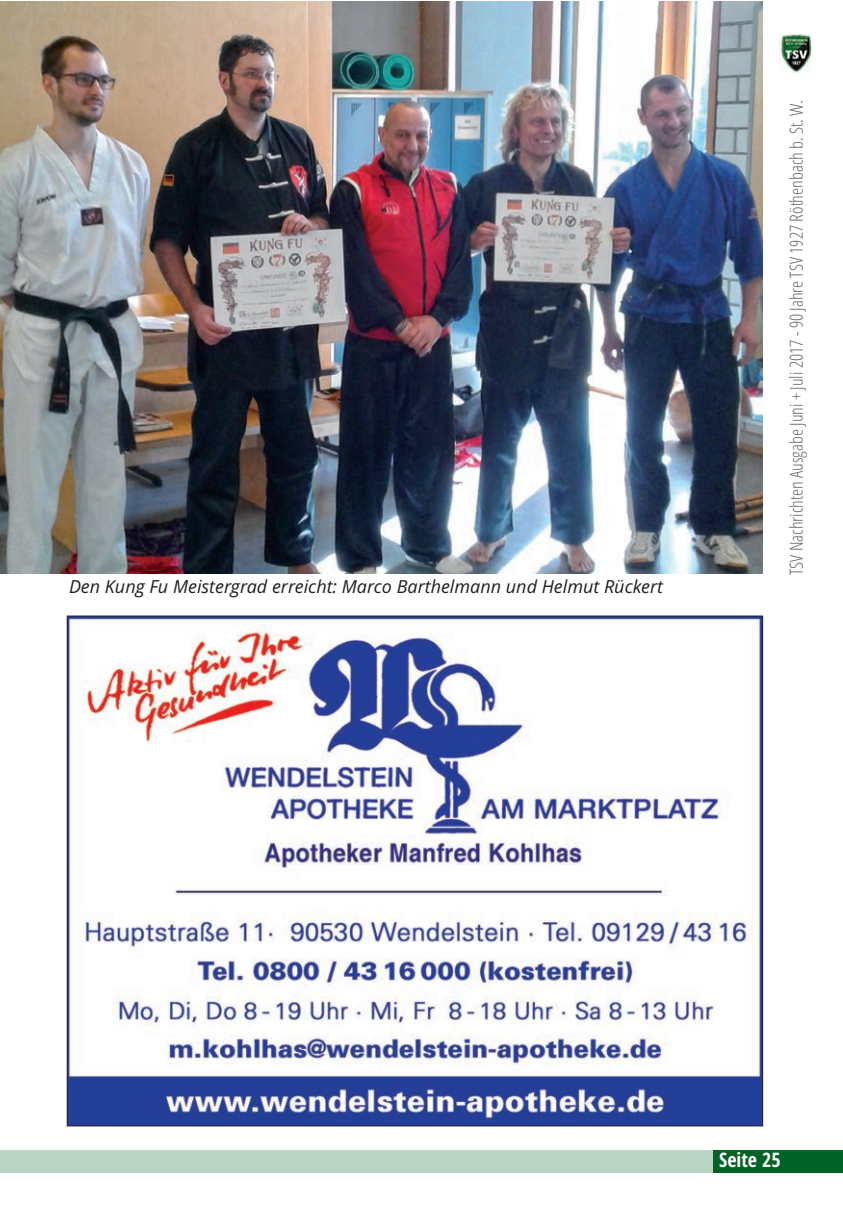
<style>
.page{position:relative;width:843px;height:1209px;background:#fff}
.page>*{position:absolute;margin:0;border:0;box-sizing:border-box;transform-origin:0 0}
.t1{font:700 condensed 20px "Open Sans";color:#fff}
.t2{font:300 condensed 18px "Open Sans";color:rgb(35 31 32/.69)}
.t3{font:italic 18px "Open Sans";color:#231f20}
</style>
<div class="page">
<div style="left:713px;top:1150px;width:129px;height:22px;background:#006224"></div>
<img style="left:779px;top:35px;width:33px;height:37px">
<div style="left:0;top:1150px;width:713px;height:22px;background:#bbd5c4"></div>
<img style="left:0;top:1px;width:762px;height:573px">
<img style="left:69px;top:617px;width:692px;height:507px">
<p class="t3" style="left:69px;top:576px;width:595px">Den Kung Fu Meistergrad erreicht: Marco Barthelmann und Helmut Rückert</p>
<p class="t2" style="left:785px;top:575px;width:476px;rotate:-90deg">TSV Nachrichten Ausgabe Juni + Juli 2017 - 90 Jahre TSV 1927 Röthenbach b. St. W.</p>
<p class="t1" style="left:719px;top:1149px;width:63px">Seite 25</p>
</div>
